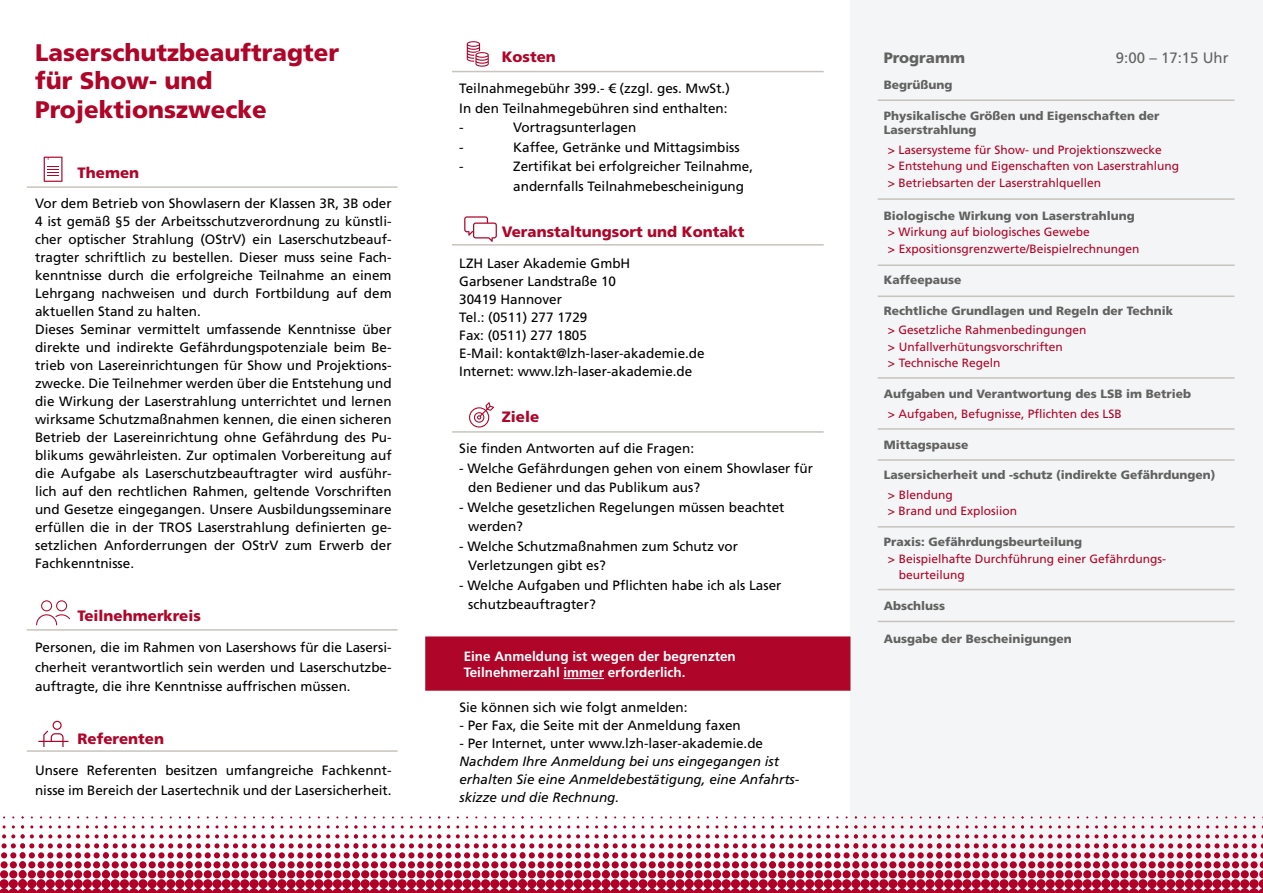
<style>
.page{position:relative;width:1263px;height:893px;background:#fff}
.page>*{position:absolute;margin:0;border:0;box-sizing:border-box;transform-origin:0 0}
.t1{font:900 24px/28.8px "Frutiger LT Std";color:#af0529}
.t2{font:900 15px "Frutiger LT Std";color:#af0529}
.t3{font:15px "Frutiger LT Std";color:#626261}
.t4{font:900 15px "Frutiger LT Std";color:#626261}
.t5{font:13.5px/18px "Frutiger LT Std";color:#000}
.t6{font:italic 13.5px/18px "Frutiger LT Std";color:#000}
.t7{font:700 13.5px/16.5px "Frutiger LT Std";color:#fff}
.t8{font:12px/16.5px "Frutiger LT Std";color:#af0529}
.t9{font:900 12px/14.4px "Frutiger LT Std";color:#626261}
</style>
<div class="page">
<div style="left:850px;top:0;width:413px;height:893px;background:#f4f5f6"></div>
<svg style="left:44px;top:157px;width:18px;height:25px"></svg>
<svg style="left:36px;top:600px;width:34px;height:25px"></svg>
<svg style="left:464px;top:216px;width:33px;height:26px"></svg>
<svg style="left:467px;top:41px;width:22px;height:26px"></svg>
<div style="left:425px;top:636px;width:425px;height:55px;background:#af0529;border:2px solid #af0529"></div>
<hr style="left:563px;top:678px;width:41px;height:1px;background:#fff">
<hr style="left:452px;top:71px;width:372px;height:1px;background:#c8c3bc">
<hr style="left:452px;top:244px;width:372px;height:2px;background:#c8c3bc">
<hr style="left:452px;top:431px;width:372px;height:2px;background:#c8c3bc">
<svg style="left:469px;top:402px;width:25px;height:26px"></svg>
<svg style="left:858px;top:834px;width:235px;height:59px"></svg>
<svg style="left:608px;top:834px;width:250px;height:59px"></svg>
<svg style="left:275px;top:834px;width:333px;height:59px"></svg>
<svg style="left:0;top:834px;width:275px;height:59px"></svg>
<svg style="left:1093px;top:834px;width:170px;height:59px"></svg>
<hr style="left:878px;top:428px;width:356px;height:2px;background:#c8c3bc">
<hr style="left:878px;top:99px;width:356px;height:2px;background:#c8c3bc">
<hr style="left:878px;top:459px;width:356px;height:2px;background:#c8c3bc">
<hr style="left:878px;top:526px;width:356px;height:2px;background:#c8c3bc">
<hr style="left:27px;top:186px;width:371px;height:2px;background:#c8c3bc">
<hr style="left:27px;top:629px;width:371px;height:2px;background:#c8c3bc">
<svg style="left:38px;top:721px;width:31px;height:25px"></svg>
<hr style="left:27px;top:750px;width:371px;height:2px;background:#c8c3bc">
<hr style="left:878px;top:198px;width:356px;height:2px;background:#c8c3bc">
<hr style="left:878px;top:264px;width:356px;height:2px;background:#c8c3bc">
<hr style="left:878px;top:296px;width:356px;height:1px;background:#c8c3bc">
<hr style="left:878px;top:377px;width:356px;height:2px;background:#c8c3bc">
<hr style="left:878px;top:589px;width:356px;height:1px;background:#c8c3bc">
<hr style="left:878px;top:621px;width:356px;height:1px;background:#c8c3bc">
<h1 class="t1" style="left:35px;top:38px;width:306px">Laserschutzbeauftragter für Show- und<br>Projektionszwecke</h1>
<p class="t2" style="left:78px;top:164px;width:63px">Themen</p>
<p class="t5" style="left:35px;top:194px;width:358px">Vor dem Betrieb von Showlasern der Klassen 3R, 3B oder 4 ist gemäß §5 der Arbeitsschutzverordnung zu künstli&shy;cher optischer Strahlung (OStrV) ein Laserschutzbeauf&shy;tragter schriftlich zu bestellen. Dieser muss seine Fach&shy;kenntnisse durch die erfolgreiche Teilnahme an einem Lehrgang nachweisen und durch Fortbildung auf dem aktuellen Stand zu halten.<br>Dieses Seminar vermittelt umfassende Kenntnisse über direkte und indirekte Gefährdungspotenziale beim Be&shy;trieb von Lasereinrichtungen für Show und Projektions&shy;zwecke. Die Teilnehmer werden über die Entstehung und die Wirkung der Laserstrahlung unterrichtet und lernen wirksame Schutzmaßnahmen kennen, die einen sicheren Betrieb der Lasereinrichtung ohne Gefährdung des Pu&shy;blikums gewährleisten. Zur optimalen Vorbereitung auf die Aufgabe als Laserschutzbeauftragter wird ausführ&shy;lich auf den rechtlichen Rahmen, geltende Vorschriften und Gesetze eingegangen. Unsere Ausbildungsseminare erfüllen die in der TROS Laserstrahlung definierten ge&shy;setzlichen Anforderrungen der OStrV zum Erwerb der Fachkenntnisse.</p>
<p class="t2" style="left:78px;top:606px;width:125px">Teilnehmerkreis</p>
<p class="t5" style="left:35px;top:638px;width:358px;line-height:19.5px;text-align:justify">Personen, die im Rahmen von Lasershows für die Lasersi&shy;cherheit verantwortlich sein werden und Laserschutzbe&shy;auftragte, die ihre Kenntnisse auffrischen müssen.</p>
<p class="t2" style="left:78px;top:729px;width:88px">Referenten</p>
<p class="t5" style="left:35px;top:761px;width:358px;line-height:19.5px">Unsere Referenten besitzen umfangreiche Fachkennt&shy;nisse im Bereich der Lasertechnik und der Lasersicherheit.</p>
<p class="t2" style="left:502px;top:48px;width:56px">Kosten</p>
<p class="t5" style="left:459px;top:79px;width:272px;line-height:19.5px">Teilnahmegebühr 399.- € (zzgl. ges. MwSt.)<br>In den Teilnahmegebühren sind enthalten: -</p>
<p class="t5" style="left:513px;top:119px;width:125px">Vortragsunterlagen</p>
<p class="t5" style="left:459px;top:138px;width:6px">-</p>
<p class="t5" style="left:513px;top:138px;width:228px">Kaffee, Getränke und Mittagsimbiss</p>
<p class="t5" style="left:459px;top:158px;width:6px">-</p>
<p class="t5" style="left:513px;top:157px;width:241px;line-height:19.5px">Zertifikat bei erfolgreicher Teilnahme, andernfalls Teilnahmebescheinigung</p>
<p class="t2" style="left:502px;top:222px;width:244px">Veranstaltungsort und Kontakt</p>
<p class="t5" style="left:459px;top:254px;width:247px">LZH Laser Akademie GmbH<br>Garbsener Landstraße 10<br>30419 Hannover<br>Tel.: (0511) 277 1729<br>Fax: (0511) 277 1805<br>E-Mail: kontakt@lzh-laser-akademie.de<br>Internet: www.lzh-laser-akademie.de</p>
<p class="t2" style="left:502px;top:407px;width:39px">Ziele</p>
<p class="t5" style="left:459px;top:440px;width:236px">Sie finden Antworten auf die Fragen:</p>
<p class="t5" style="left:468px;top:458px;width:346px;line-height:19.5px;text-indent:-9px">- Welche Gefährdungen gehen von einem Showlaser für den Bediener und das Publikum aus?</p>
<p class="t5" style="left:468px;top:497px;width:318px;line-height:19.5px;text-indent:-9px">- Welche gesetzlichen Regelungen müssen beachtet werden?</p>
<p class="t5" style="left:468px;top:536px;width:271px;line-height:19.5px;text-indent:-9px">- Welche Schutzmaßnahmen zum Schutz vor<br>Verletzungen gibt es?</p>
<p class="t5" style="left:468px;top:575px;width:315px;line-height:19.5px;text-indent:-9px">- Welche Aufgaben und Pflichten habe ich als Laser schutzbeauftragter?</p>
<p class="t7" style="left:464px;top:648px;width:274px">Eine Anmeldung ist wegen der begrenzten<br>Teilnehmerzahl immer erforderlich.</p>
<p class="t5" style="left:459px;top:698px;width:230px">Sie können sich wie folgt anmelden:</p>
<p class="t5" style="left:459px;top:716px;width:283px">- Per Fax, die Seite mit der Anmeldung faxen</p>
<p class="t5" style="left:459px;top:734px;width:305px">- Per Internet, unter www.lzh-laser-akademie.de</p>
<p class="t6" style="left:459px;top:752px;width:341px">Nachdem Ihre Anmeldung bei uns eingegangen ist erhalten Sie eine Anmeldebestätigung, eine Anfahrts&shy;skizze und die Rechnung.</p>
<p class="t4" style="left:884px;top:48px;width:83px">Programm</p>
<p class="t3" style="left:1116px;top:49px;width:114px">9:00 – 17:15 Uhr</p>
<p class="t9" style="left:884px;top:78px;width:70px">Begrüßung</p>
<p class="t9" style="left:884px;top:109px;width:277px">Physikalische Größen und Eigenschaften der<br>Laserstrahlung</p>
<p class="t8" style="left:888px;top:142px;width:293px">&gt; Lasersysteme für Show- und Projektionszwecke<br>&gt; Entstehung und Eigenschaften von Laserstrahlung &gt; Betriebsarten der Laserstrahlquellen</p>
<p class="t9" style="left:884px;top:208px;width:253px">Biologische Wirkung von Laserstrahlung</p>
<p class="t8" style="left:888px;top:224px;width:253px">&gt; Wirkung auf biologisches Gewebe<br>&gt; Expositionsgrenzwerte/Beispielrechnungen</p>
<p class="t9" style="left:884px;top:272px;width:79px">Kaffeepause</p>
<p class="t9" style="left:884px;top:303px;width:291px">Rechtliche Grundlagen und Regeln der Technik</p>
<p class="t8" style="left:888px;top:322px;width:200px">&gt; Gesetzliche Rahmenbedingungen &gt; Unfallverhütungsvorschriften<br>&gt; Technische Regeln</p>
<p class="t9" style="left:884px;top:387px;width:309px">Aufgaben und Verantwortung des LSB im Betrieb</p>
<p class="t8" style="left:888px;top:405px;width:235px">&gt; Aufgaben, Befugnisse, Pflichten des LSB</p>
<p class="t9" style="left:884px;top:437px;width:86px">Mittagspause</p>
<p class="t9" style="left:884px;top:468px;width:333px">Lasersicherheit und -schutz (indirekte Gefährdungen)</p>
<p class="t8" style="left:888px;top:487px;width:131px">&gt; Blendung<br>&gt; Brand und Explosiion</p>
<p class="t9" style="left:884px;top:535px;width:200px">Praxis: Gefährdungsbeurteilung</p>
<p class="t8" style="left:899px;top:550px;width:269px;text-indent:-11px">&gt; Beispielhafte Durchführung einer Gefährdungs&shy;beurteilung</p>
<p class="t9" style="left:884px;top:599px;width:63px">Abschluss</p>
<p class="t9" style="left:884px;top:632px;width:190px">Ausgabe der Bescheinigungen</p>
</div>
